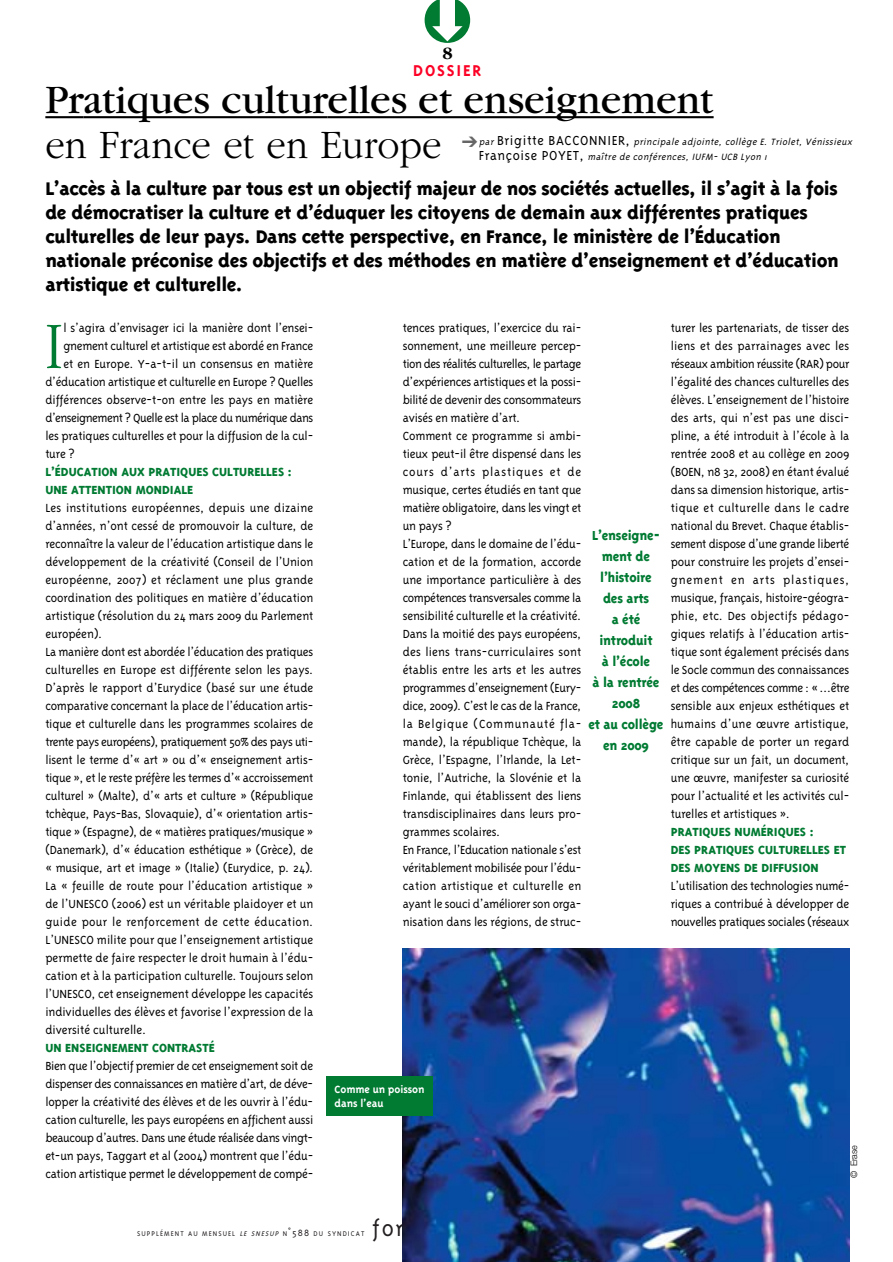
<style>
.page{position:relative;width:893px;height:1262px;background:#fff}
.page>*{position:absolute;margin:0;border:0;box-sizing:border-box;transform-origin:0 0}
.t1{font:300 condensed 68.4px "Garamond";color:#017a32}
.t2{font:42px "Garamond";color:#000}
.t3{font:300 42px "Garamond";color:#000;scale:.93 1}
.t4{font:800 21px/24px "Triplex";letter-spacing:-.02em;color:#000}
.t5{font:700 18px "Triplex";letter-spacing:.1em;color:#fc0125}
.t6{font:700 18px "Garamond";color:#000}
.t7{font:800 15px/21px "Triplex";letter-spacing:-.015em;color:#017a32;text-align:center;scale:.95 1}
.t8{font:300 13.5px/18px "Triplex";letter-spacing:-.01em;color:#000;text-align:justify}
.t9{font:800 13.5px/18px "Triplex";color:#017a32}
.t10{font:300 13.5px "Triplex";letter-spacing:-.04em;color:#000}
.t11{font:700 12px/13.5px "Triplex";letter-spacing:-.01em;color:#fff}
.t12{font:italic 300 10.5px/15px "Triplex";color:#000}
.t13{font:300 9px "Helvetica Neue";letter-spacing:-.015em;color:#000}
.t14{font:300 7.8px "Triplex";letter-spacing:.135em;color:#231f20}
.s1{color:#666}
.s2{font-style:normal;font-size:15px}
.s3{font-style:italic}
.s4{font-size:10.5px}
</style>
<div class="page">
<hr style="left:45px;top:116px;width:38px;height:2px;background:#000">
<hr style="left:83px;top:116px;width:244px;height:2px;background:#000">
<hr style="left:327px;top:116px;width:386px;height:2px;background:#000">
<img style="left:402px;top:948px;width:447px;height:314px">
<div style="left:326px;top:1076px;width:107px;height:40px;background:#017a32"></div>
<h3 class="t6" style="left:442px;top:47px;width:12px">8</h3>
<h2 class="t2" style="left:45px;top:85px;width:669px">Pratiques culturelles et enseignement</h2>
<h2 class="t3" style="left:45px;top:129px;width:427px">en France et en Europe</h2>
<p class="t4" style="left:45px;top:178px;width:795px">L’accès à la culture par tous est un objectif majeur de nos sociétés actuelles, il s’agit à la fois de démocratiser la culture et d’éduquer les citoyens de demain aux différentes pratiques culturelles de leur pays. Dans cette perspective, en France, le ministère de l’Éducation nationale préconise des objectifs et des méthodes en matière d’enseignement et d’éducation artistique et culturelle.</p>
<h1 class="t1" style="left:44px;top:320px;width:21px">I</h1>
<p class="t8" style="left:63px;top:320px;width:251px">l s’agira d’envisager ici la manière dont l’ensei-</p>
<h3 class="t5" style="left:413px;top:63px;width:70px">DOSSIER</h3>
<p class="t12" style="left:479px;top:135px;width:376px;text-indent:-17px"><span class="s1">➔</span> par <span class="s2">B r i g i t t e B A C C O N N I E R ,</span> principale adjointe, collège E. Triolet, Vénissieux<br><span class="s2">F r a n ç o i s e P O Y E T ,</span> maître de conférences, IUFM- UCB Lyon 1</p>
<p class="t8" style="left:402px;top:320px;width:180px;text-align:left">tences pratiques, l’exercice du rai&shy;sonnement, une meilleure percep&shy;tion des réalités culturelles, le partage d’expériences artistiques et la possi&shy;bilité de devenir des consommateurs avisés en matière d’art.<br>Comment ce programme si ambi&shy;tieux peut-il être dispensé dans les cours d’arts plastiques et de musique, certes étudiés en tant que matière obligatoire, dans les vingt et un pays ?<br>L’Europe, dans le domaine de l’édu&shy;cation et de la formation, accorde une importance particulière à des compétences transversales comme la sensibilité culturelle et la créativité.<br>Dans la moitié des pays européens, des liens trans-curriculaires sont établis entre les arts et les autres programmes d’enseignement (Eury&shy;dice, 2009). C’est le cas de la France, la Belgique (Communauté fla&shy;mande), la république Tchèque, la Grèce, l’Espagne, l’Irlande, la Let&shy;tonie, l’Autriche, la Slovénie et la Finlande, qui établissent des liens transdisciplinaires dans leurs pro&shy;grammes scolaires.<br>En France, l’Education nationale s’est véritablement mobilisée pour l’édu&shy;cation artistique et culturelle en ayant le souci d’améliorer son orga&shy;nisation dans les régions, de struc-</p>
<p class="t8" style="left:670px;top:320px;width:180px">turer les partenariats, de tisser des liens et des parrainages avec les réseaux ambition réussite (RAR) pour l’égalité des chances culturelles des élèves. L’enseignement de l’histoire des arts, qui n’est pas une disci&shy;pline, a été introduit à l’école à la rentrée 2008 et au collège en 2009 (BOEN, n° 32, 2008) en étant évalué dans sa dimension historique, artis&shy;tique et culturelle dans le cadre national du Brevet. Chaque établis&shy;sement dispose d’une grande liberté pour construire les projets d’ensei&shy;gnement en arts plastiques, musique, français, histoire-géogra&shy;phie, etc. Des objectifs pédago&shy;giques relatifs à l’éducation artis&shy;tique sont également précisés dans le Socle commun des connaissances et des compétences comme : « …être sensible aux enjeux esthétiques et humains d’une œuvre artistique, être capable de porter un regard critique sur un fait, un document, une œuvre, manifester sa curiosité pour l’actualité et les activités cul&shy;turelles et artistiques ».</p>
<p class="t9" style="left:670px;top:824px;width:177px">PRATIQUES NUMÉRIQUES :<br>DES PRATIQUES CULTURELLES ET<br>DES MOYENS DE DIFFUSION</p>
<p class="t8" style="left:670px;top:878px;width:180px">L’utilisation des technologies numé&shy;riques a contribué à développer de nouvelles pratiques sociales (réseaux</p>
<p class="t8" style="left:63px;top:338px;width:251px">gnement culturel et artistique est abordé en France</p>
<p class="t8" style="left:63px;top:356px;width:251px">et en Europe. Y-a-t-il un consensus en matière</p>
<p class="t8" style="left:45px;top:374px;width:269px">d’éducation artistique et culturelle en Europe ? Quelles</p>
<p class="t8" style="left:45px;top:392px;width:269px">différences observe-t-on entre les pays en matière</p>
<p class="t10" style="left:45px;top:413px;width:269px">d’enseignement ? Quelle est la place du numérique dans</p>
<p class="t8" style="left:45px;top:428px;width:269px">les pratiques culturelles et pour la diffusion de la cul-</p>
<p class="t8" style="left:45px;top:446px;width:31px">ture ?</p>
<p class="t9" style="left:45px;top:464px;width:248px">L’ÉDUCATION AUX PRATIQUES CULTURELLES :<br>UNE ATTENTION MONDIALE</p>
<p class="t8" style="left:45px;top:500px;width:270px;text-align:left">Les institutions européennes, depuis une dizaine d’années, n’ont cessé de promouvoir la culture, de reconnaître la valeur de l’éducation artistique dans le développement de la créativité (Conseil de l’Union européenne, 2007) et réclament une plus grande coordination des politiques en matière d’éducation artistique (résolution du 24 mars 2009 du Parlement européen).<br>La manière dont est abordée l’éducation des pratiques culturelles en Europe est différente selon les pays.<br>D’après le rapport d’Eurydice (basé sur une étude comparative concernant la place de l’éducation artis&shy;tique et culturelle dans les programmes scolaires de trente pays européens), pratiquement 50% des pays uti&shy;lisent le terme d’« art » ou d’« enseignement artis&shy;tique », et le reste préfère les termes d’« accroissement culturel » (Malte), d’« arts et culture » (République tchèque, Pays-Bas, Slovaquie), d’« orientation artis&shy;tique » (Espagne), de « matières pratiques/musique » (Danemark), d’« éducation esthétique » (Grèce), de « musique, art et image » (Italie) (Eurydice, p. 24).<br>La « feuille de route pour l’éducation artistique » de l’UNESCO (2006) est un véritable plaidoyer et un guide pour le renforcement de cette éducation.<br>L’UNESCO milite pour que l’enseignement artistique permette de faire respecter le droit humain à l’édu&shy;cation et à la participation culturelle. Toujours selon l’UNESCO, cet enseignement développe les capacités individuelles des élèves et favorise l’expression de la diversité culturelle.</p>
<p class="t9" style="left:45px;top:1040px;width:171px">UN ENSEIGNEMENT CONTRASTÉ</p>
<p class="t8" style="left:45px;top:1058px;width:269px">Bien que l’objectif premier de cet enseignement soit de dispenser des connaissances en matière d’art, de déve&shy;lopper la créativité des élèves et de les ouvrir à l’édu&shy;cation culturelle, les pays européens en affichent aussi beaucoup d’autres. Dans une étude réalisée dans vingt&shy;et-un pays, Taggart et al (2004) montrent que l’édu&shy;cation artistique permet le développement de compé-</p>
<p class="t7" style="left:588px;top:526px;width:81px">L’enseigne&shy;ment de l’histoire des arts<br>a été introduit<br>à l’école<br>à la rentrée<br>2008<br>et au collège en 2009</p>
<p class="t11" style="left:334px;top:1084px;width:91px">Comme un poisson dans l’eau</p>
<p class="t13" style="left:850px;top:1178px;width:35px;rotate:-90deg">© Erase</p>
<p class="t14" style="left:137px;top:1230px;width:229px">SUPPLÉMENT AU MENSUEL <span class="s3">LE SNESUP</span> N<span class="s4">˚588</span> DU SYNDICAT</p>
</div>
